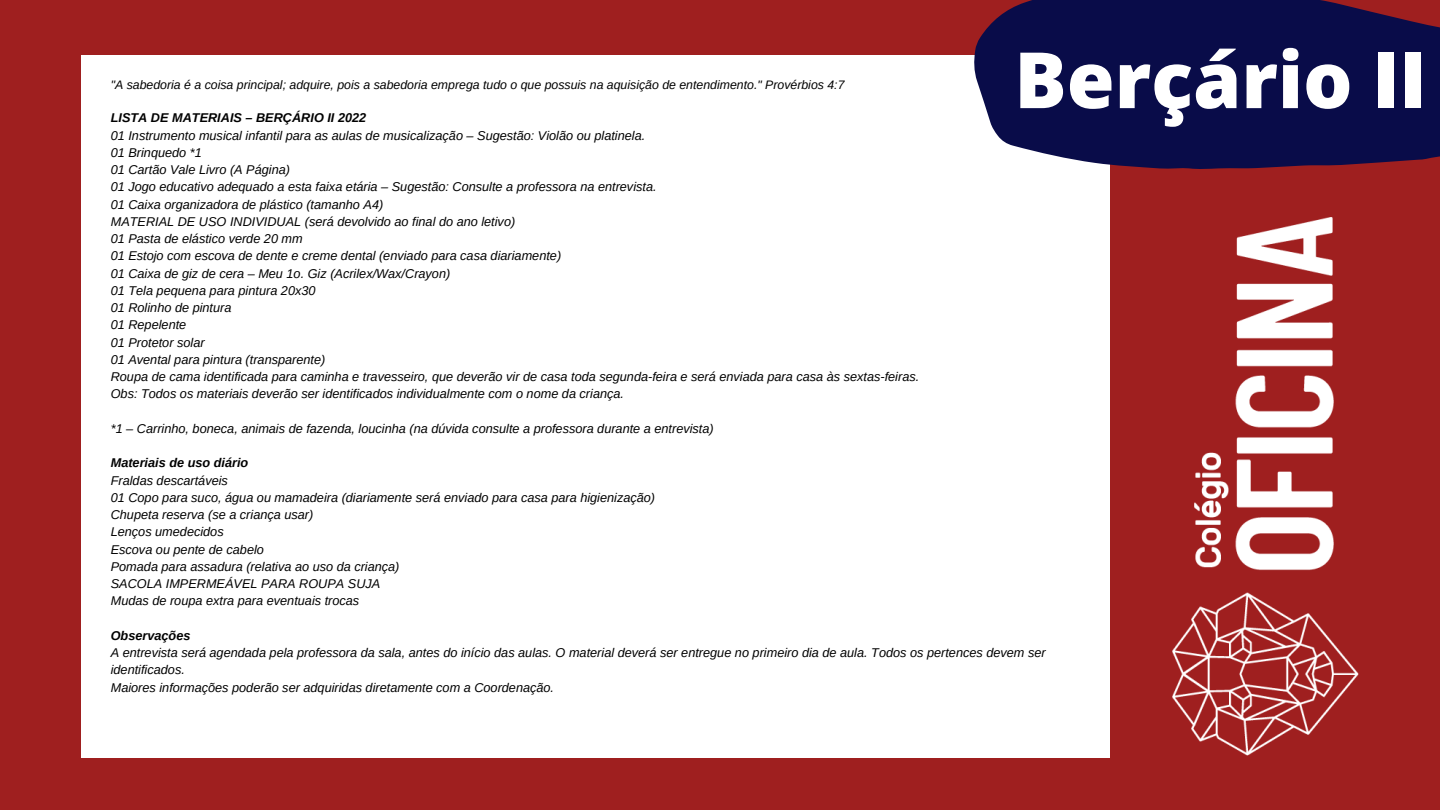
<style>
.page{position:relative;width:1440px;height:810px;background:#9f1f1f}
.page>*{position:absolute;margin:0;border:0;box-sizing:border-box;transform-origin:0 0}
.t1{font:800 77.7px "Open Sans";color:#fff}
.t2{font:italic 12.7px/17.2px "Arimo";color:#000}
.t3{font:italic 700 12.7px "Arimo";color:#000}
.t4{font:italic 12.3px "Arimo";color:#000}
</style>
<div class="page">
<div style="left:81px;top:55px;width:1028px;height:703px;background:#fff"></div>
<img style="left:1109px;top:170px;width:250px;height:588px">
<svg style="left:974px;top:0;width:466px;height:169px;background:#19164e"></svg>
<p class="t1" style="left:1014px;top:25px;width:414px">Berçário II</p>
<p class="t4" style="left:111px;top:78px;width:735px">"A sabedoria é a coisa principal; adquire, pois a sabedoria emprega tudo o que possuis na aquisição de entendimento." Provérbios 4:7</p>
<p class="t3" style="left:111px;top:111px;width:257px">LISTA DE MATERIAIS – BERÇÁRIO II 2022</p>
<p class="t2" style="left:111px;top:127px;width:536px">01 Instrumento musical infantil para as aulas de musicalização – Sugestão: Violão ou platinela.</p>
<p class="t2" style="left:111px;top:144px;width:93px">01 Brinquedo *1</p>
<p class="t2" style="left:111px;top:161px;width:181px">01 Cartão Vale Livro (A Página)</p>
<p class="t2" style="left:111px;top:178px;width:547px">01 Jogo educativo adequado a esta faixa etária – Sugestão: Consulte a professora na entrevista.</p>
<p class="t2" style="left:111px;top:196px;width:274px">01 Caixa organizadora de plástico (tamanho A4)</p>
<p class="t2" style="left:111px;top:213px;width:406px">MATERIAL DE USO INDIVIDUAL (será devolvido ao final do ano letivo)</p>
<p class="t2" style="left:111px;top:230px;width:194px">01 Pasta de elástico verde 20 mm</p>
<p class="t2" style="left:111px;top:247px;width:452px">01 Estojo com escova de dente e creme dental (enviado para casa diariamente)</p>
<p class="t2" style="left:111px;top:265px;width:341px">01 Caixa de giz de cera – Meu 1o. Giz (Acrilex/Wax/Crayon)</p>
<p class="t2" style="left:111px;top:282px;width:206px">01 Tela pequena para pintura 20x30</p>
<p class="t2" style="left:111px;top:299px;width:122px">01 Rolinho de pintura</p>
<p class="t2" style="left:111px;top:316px;width:77px">01 Repelente</p>
<p class="t2" style="left:111px;top:334px;width:95px">01 Protetor solar</p>
<p class="t2" style="left:111px;top:351px;width:216px">01 Avental para pintura (transparente)</p>
<p class="t2" style="left:111px;top:368px;width:810px">Roupa de cama identificada para caminha e travesseiro, que deverão vir de casa toda segunda-feira e será enviada para casa às sextas-feiras.</p>
<p class="t2" style="left:111px;top:385px;width:515px">Obs: Todos os materiais deverão ser identificados individualmente com o nome da criança.</p>
<p class="t2" style="left:111px;top:420px;width:605px">*1 – Carrinho, boneca, animais de fazenda, loucinha (na dúvida consulte a professora durante a entrevista)</p>
<p class="t3" style="left:111px;top:456px;width:139px">Materiais de uso diário</p>
<p class="t2" style="left:111px;top:472px;width:119px">Fraldas descartáveis</p>
<p class="t2" style="left:111px;top:489px;width:546px">01 Copo para suco, água ou mamadeira (diariamente será enviado para casa para higienização)</p>
<p class="t2" style="left:111px;top:506px;width:204px">Chupeta reserva (se a criança usar)</p>
<p class="t2" style="left:111px;top:523px;width:114px">Lenços umedecidos</p>
<p class="t2" style="left:111px;top:541px;width:155px">Escova ou pente de cabelo</p>
<p class="t2" style="left:111px;top:558px;width:290px">Pomada para assadura (relativa ao uso da criança)</p>
<p class="t2" style="left:111px;top:575px;width:271px">SACOLA IMPERMEÁVEL PARA ROUPA SUJA</p>
<p class="t2" style="left:111px;top:592px;width:250px">Mudas de roupa extra para eventuais trocas</p>
<p class="t3" style="left:111px;top:628px;width:81px">Observações</p>
<p class="t2" style="left:111px;top:644px;width:936px">A entrevista será agendada pela professora da sala, antes do início das aulas. O material deverá ser entregue no primeiro dia de aula. Todos os pertences devem ser identificados.</p>
<p class="t2" style="left:111px;top:679px;width:445px">Maiores informações poderão ser adquiridas diretamente com a Coordenação.</p>
</div>
